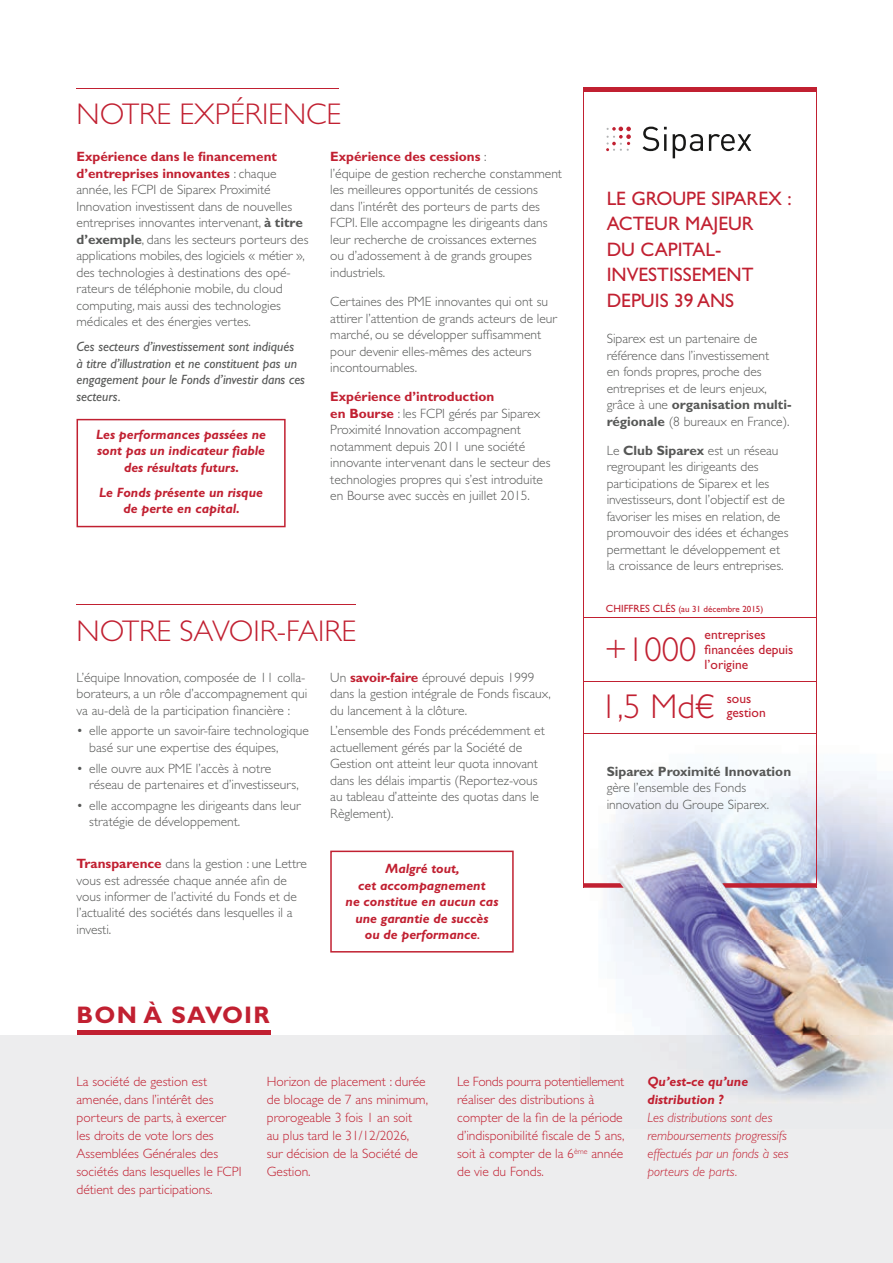
<style>
.page{position:relative;width:893px;height:1263px;background:#fff}
.page>*{position:absolute;margin:0;border:0;box-sizing:border-box;transform-origin:0 0}
.t1{font:300 34.5px/56.7px "Gill Sans Std";color:#c12031}
.t2{font:300 30px "Gill Sans Std";color:#c12031}
.t3{font:700 24px "Gill Sans Std";letter-spacing:.05em;color:#c12031}
.t4{font:19.5px/25.5px "Gill Sans Std";color:#c12031}
.t5{font:300 13.5px/16.5px "Gill Sans Std";color:#565756}
.t6{font:300 13.5px/18px "Gill Sans Std";color:#c12031}
.t7{font:italic 700 13.5px/16.5px "Gill Sans Std";color:#c12031;text-align:center}
.t8{font:italic 13.5px/16.5px "Gill Sans Std";color:#565756}
.t9{font:italic 300 13.5px/18px "Gill Sans Std";color:#c12031}
.t10{font:13.5px/15px "Gill Sans Std";color:#c12031}
.t11{font:700 13.5px "Gill Sans Std";color:#565756}
.t12{font:9px "Gill Sans Std";color:#c12031}
.s1{font-weight:700;color:#c12031}
.s2{font-weight:700}
.s3{font-size:10.5px}
</style>
<div class="page">
<div style="left:0;top:1035px;width:893px;height:228px;background:#ededee"></div>
<img style="left:607px;top:776px;width:286px;height:323px">
<svg style="left:77px;top:419px;width:209px;height:108px"></svg>
<div style="left:78px;top:1030px;width:193px;height:5px;background:#c12031"></div>
<svg style="left:606px;top:127px;width:25px;height:24px"></svg>
<svg style="left:643px;top:127px;width:24px;height:24px"></svg>
<svg style="left:673px;top:134px;width:30px;height:24px"></svg>
<svg style="left:709px;top:134px;width:42px;height:17px"></svg>
<hr style="left:583px;top:88px;width:1px;height:800px;background:#c12031">
<hr style="left:816px;top:88px;width:1px;height:800px;background:#c12031">
<hr style="left:583px;top:733px;width:233px;height:1px;background:#c12031">
<hr style="left:583px;top:617px;width:233px;height:1px;background:#c12031">
<hr style="left:583px;top:681px;width:233px;height:1px;background:#c12031">
<hr style="left:583px;top:88px;width:233px;height:4px;background:#c12031">
<hr style="left:77px;top:604px;width:279px;height:1px;background:#c12031">
<hr style="left:77px;top:88px;width:262px;height:1px;background:#c12031">
<svg style="left:330px;top:851px;width:184px;height:101px"></svg>
<svg style="left:584px;top:883px;width:40px;height:5px"></svg>
<svg style="left:722px;top:883px;width:94px;height:5px"></svg>
<h2 class="t2" style="left:77px;top:97px;width:266px">NOTRE EXPÉRIENCE</h2>
<p class="t5" style="left:77px;top:149px;width:233px"><span class="s1">Expérience dans le financement d’entreprises innovantes</span> : chaque année, les FCPI de Siparex Proximité Innovation investissent dans de nouvelles entreprises innovantes intervenant, <span class="s2">à titre d’exemple</span>, dans les secteurs porteurs des applications mobiles, des logiciels « métier », des technologies à destinations des opé&shy;rateurs de téléphonie mobile, du cloud computing, mais aussi des technologies médicales et des énergies vertes.</p>
<p class="t8" style="left:77px;top:339px;width:230px">Ces secteurs d’investissement sont indiqués<br>à titre d’illustration et ne constituent pas un engagement pour le Fonds d’investir dans ces secteurs.</p>
<p class="t7" style="left:96px;top:426px;width:171px">Les performances passées ne sont pas un indicateur fiable des résultats futurs.</p>
<p class="t7" style="left:99px;top:484px;width:165px">Le Fonds présente un risque de perte en capital.</p>
<p class="t5" style="left:330px;top:149px;width:233px"><span class="s1">Expérience des cessions</span> :<br>l’équipe de gestion recherche constamment les meilleures opportunités de cessions dans l’intérêt des porteurs de parts des FCPI. Elle accompagne les dirigeants dans leur recherche de croissances externes<br>ou d’adossement à de grands groupes industriels.</p>
<p class="t5" style="left:330px;top:293px;width:228px">Certaines des PME innovantes qui ont su attirer l’attention de grands acteurs de leur marché, ou se développer suffisamment pour devenir elles-mêmes des acteurs incontournables.</p>
<p class="t5" style="left:330px;top:389px;width:222px"><span class="s1">Expérience d’introduction<br>en Bourse</span> : les FCPI gérés par Siparex Proximité Innovation accompagnent notamment depuis 2011 une société innovante intervenant dans le secteur des technologies propres qui s’est introduite en Bourse avec succès en juillet 2015.</p>
<h2 class="t2" style="left:77px;top:614px;width:281px">NOTRE SAVOIR-FAIRE</h2>
<p class="t5" style="left:77px;top:669px;width:232px">L’équipe Innovation, composée de 11 colla&shy;borateurs, a un rôle d’accompagnement qui va au-delà de la participation financière :</p>
<p class="t5" style="left:89px;top:723px;width:221px;text-indent:-13px">• elle apporte un savoir-faire technologique basé sur une expertise des équipes,</p>
<p class="t5" style="left:89px;top:760px;width:211px;text-indent:-13px">• elle ouvre aux PME l’accès à notre réseau de partenaires et d’investisseurs,</p>
<p class="t5" style="left:89px;top:797px;width:213px;text-indent:-13px">• elle accompagne les dirigeants dans leur stratégie de développement.</p>
<p class="t5" style="left:77px;top:855px;width:232px"><span class="s1">Transparence</span> dans la gestion : une Lettre vous est adressée chaque année afin de vous informer de l’activité du Fonds et de l’actualité des sociétés dans lesquelles il a investi.</p>
<p class="t5" style="left:330px;top:669px;width:222px">Un <span class="s1">savoir-faire</span> éprouvé depuis 1999 dans la gestion intégrale de Fonds fiscaux, du lancement à la clôture.</p>
<p class="t5" style="left:330px;top:723px;width:216px">L’ensemble des Fonds précédemment et actuellement gérés par la Société de Gestion ont atteint leur quota innovant dans les délais impartis (Reportez-vous au tableau d’atteinte des quotas dans le Règlement).</p>
<p class="t7" style="left:346px;top:860px;width:154px">Malgré tout,<br>cet accompagnement<br>ne constitue en aucun cas une garantie de succès<br>ou de performance<span class="s3">.</span></p>
<h3 class="t3" style="left:77px;top:1001px;width:195px">BON À SAVOIR</h3>
<h3 class="t4" style="left:607px;top:185px;width:186px">LE GROUPE SIPAREX :<br>ACTEUR MAJEUR<br>DU CAPITAL-<br>INVESTISSEMENT<br>DEPUIS 39 ANS</h3>
<p class="t5" style="left:607px;top:330px;width:186px">Siparex est un partenaire de référence dans l’investissement<br>en fonds propres, proche des entreprises et de leurs enjeux, grâce à une <span class="s2">organisation multi&shy;régionale</span> (8 bureaux en France).</p>
<p class="t5" style="left:607px;top:442px;width:183px">Le <span class="s2">Club Siparex</span> est un réseau regroupant les dirigeants des participations de Siparex et les investisseurs, dont l’objectif est de favoriser les mises en relation, de promouvoir des idées et échanges permettant le développement et la croissance de leurs entreprises.</p>
<p class="t12" style="left:606px;top:604px;width:159px"><span class="s3">CHIFFRES CLÉS</span> (au 31 décembre 2015)</p>
<p class="t10" style="left:705px;top:627px;width:90px">entreprises financées depuis l’origine</p>
<p class="t10" style="left:727px;top:692px;width:41px;line-height:13.5px">sous gestion</p>
<h1 class="t1" style="left:600px;top:622px;width:116px">+1000<br>1,5 Md€</h1>
<p class="t11" style="left:607px;top:763px;width:186px">Siparex Proximité Innovation</p>
<p class="t5" style="left:607px;top:779px;width:164px">gère l’ensemble des Fonds innovation du Groupe Siparex.</p>
<p class="t6" style="left:77px;top:1073px;width:166px">La société de gestion est amenée, dans l’intérêt des porteurs de parts, à exercer les droits de vote lors des<br>Assemblées Générales des sociétés dans lesquelles le FCPI détient des participations.</p>
<p class="t6" style="left:267px;top:1073px;width:163px">Horizon de placement : durée de blocage de 7 ans minimum, prorogeable 3 fois 1 an soit<br>au plus tard le 31/12/2026, sur décision de la Société de<br>Gestion.</p>
<p class="t6" style="left:457px;top:1073px;width:169px">Le Fonds pourra potentiellement réaliser des distributions à compter de la fin de la période d’indisponibilité fiscale de 5 ans, soit à compter de la 6<sup>ème</sup> année de vie du Fonds.</p>
<p class="t7" style="left:647px;top:1073px;width:102px;line-height:18px;text-align:left">Qu’est-ce qu’une distribution ?</p>
<p class="t9" style="left:647px;top:1109px;width:143px">Les distributions sont des remboursements progressifs effectués par un fonds à ses porteurs de parts.</p>
</div>
